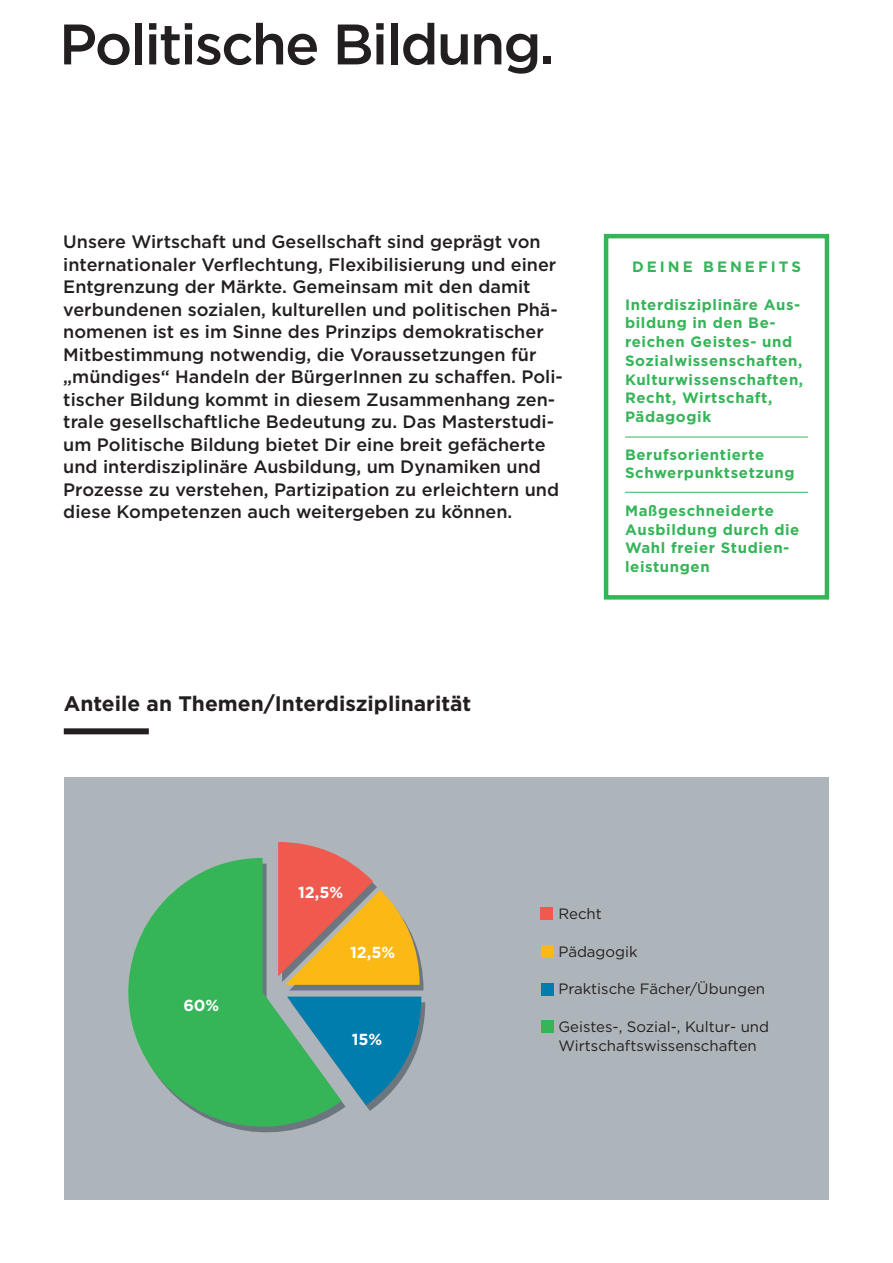
<style>
.page{position:relative;width:893px;height:1263px;background:#fff}
.page>*{position:absolute;margin:0;border:0;box-sizing:border-box;transform-origin:0 0}
.t1{font:500 57px "Gotham";letter-spacing:-.035em;color:#231f20}
.t2{font:700 21px "Gotham";color:#231f20}
.t3{font:500 18px/22.5px "Gotham";color:#231f20}
.t4{font:700 16.05px "Gotham";color:#fff}
.t5{font:700 15px/18.8px "Gotham";letter-spacing:.04em;color:#36b558}
.t6{font:15px/18.8px "Gotham";color:#231f20}
.t7{font:700 15px "Gotham";letter-spacing:.2em;color:#36b558}
</style>
<div class="page">
<div style="left:604px;top:234px;width:225px;height:366px;border:4px solid #36b558"></div>
<hr style="left:625px;top:437px;width:183px;height:1px;background:#36b558">
<hr style="left:625px;top:492px;width:183px;height:1px;background:#36b558">
<div style="left:64px;top:777px;width:764px;height:422px;background:#aeb5ba"></div>
<div style="left:64px;top:728px;width:85px;height:6px;background:#231f20"></div>
<div style="left:541px;top:945px;width:12px;height:13px;background:#fcb814"></div>
<div style="left:541px;top:983px;width:12px;height:12px;background:#007dad"></div>
<div style="left:541px;top:1020px;width:12px;height:13px;background:#36b558"></div>
<svg style="left:128px;top:858px;width:214px;height:275px;fill:#36b558"></svg>
<svg style="left:287px;top:996px;width:138px;height:115px"></svg>
<svg style="left:278px;top:842px;width:145px;height:148px"></svg>
<div style="left:541px;top:907px;width:12px;height:13px;background:#f0594d"></div>
<h1 class="t1" style="left:59px;top:7px;width:497px">Politische Bildung.</h1>
<p class="t3" style="left:63px;top:230px;width:501px">Unsere Wirtschaft und Gesellschaft sind geprägt von internationaler Verflechtung, Flexibilisierung und einer Entgrenzung der Märkte. Gemeinsam mit den damit verbundenen sozialen, kulturellen und politischen Phä&shy;nomenen ist es im Sinne des Prinzips demokratischer Mitbestimmung notwendig, die Voraussetzungen für „mündiges“ Handeln der BürgerInnen zu schaffen. Poli&shy;tischer Bildung kommt in diesem Zusammenhang zen&shy;trale gesellschaftliche Bedeutung zu. Das Masterstudi&shy;um Politische Bildung bietet Dir eine breit gefächerte und interdisziplinäre Ausbildung, um Dynamiken und Prozesse zu verstehen, Partizipation zu erleichtern und diese Kompetenzen auch weitergeben zu können.</p>
<p class="t2" style="left:64px;top:690px;width:409px">Anteile an Themen/I nterdisziplinarität</p>
<p class="t7" style="left:632px;top:257px;width:170px">deine b enefits</p>
<p class="t5" style="left:625px;top:295px;width:180px">I nterdisziplinäre Aus&shy;bildung in den Be&shy;reichen Geistes- und<br>Sozialwissenschaften,<br>Kulturwissenschaften,<br>Recht, Wirtschaft,<br>Pädagogik</p>
<p class="t5" style="left:625px;top:445px;width:171px">Berufsorientierte<br>Schwerpunktsetzung</p>
<p class="t5" style="left:625px;top:501px;width:176px">Maßgeschneiderte<br>Ausbildung durch die<br>Wahl freier Studien&shy;leistungen</p>
<p class="t4" style="left:298px;top:882px;width:47px">12,5%</p>
<p class="t4" style="left:183px;top:995px;width:38px">60%</p>
<p class="t4" style="left:350px;top:941px;width:47px">12,5%</p>
<p class="t4" style="left:352px;top:1028px;width:32px">15%</p>
<p class="t6" style="left:558px;top:904px;width:45px">Recht</p>
<p class="t6" style="left:558px;top:942px;width:81px">Pädagogik</p>
<p class="t6" style="left:558px;top:979px;width:208px">Praktische Fächer/Übungen</p>
<p class="t6" style="left:558px;top:1017px;width:212px">Geistes-, Sozial-, Kultur- und<br>Wirtschaftswissenschaften</p>
</div>
